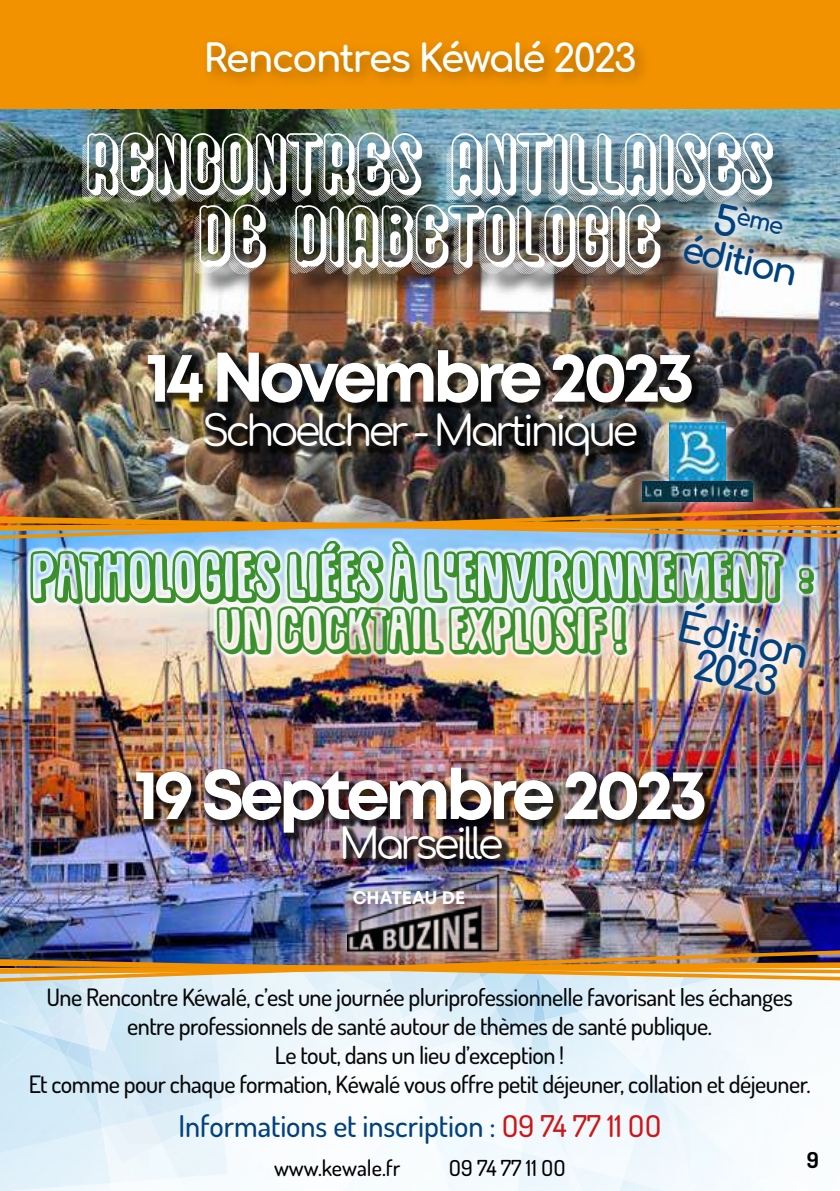
<style>
.page{position:relative;width:840px;height:1191px;background:#fff}
.page>*{position:absolute;margin:0;border:0;box-sizing:border-box;transform-origin:0 0}
.t1{font:80px/72px "Hemondalisa";color:#fff;text-align:center}
.t2{font:700 70px "Mont";letter-spacing:-.07em;color:#fff}
.t3{font:50px "Sugarpunch DEMO";letter-spacing:-.02em;color:#3a912c}
.t4{font:46px "Sugarpunch DEMO";letter-spacing:-.02em;color:#3a912c}
.t5{font:42px "Comfortaa";letter-spacing:-.1em;color:#fff}
.t6{font:700 40px/34px "Comfortaa";color:#00417e;text-align:center}
.t7{font:700 38px "Comfortaa";letter-spacing:-.05em;color:#fff}
.t8{font:700 36px "Comfortaa";color:#00417e}
.t9{font:500 30px "Dosis";color:#00417e}
.t10{font:500 24px/28.8px "Dosis";letter-spacing:-.02em;color:#000;text-align:center}
.t11{font:700 23.4px "Comfortaa";color:#00417e}
.t12{font:500 22px "Dosis";color:#000}
.t13{font:700 22px "Dosis";color:#000}
.t14{font:700 18px "Mont";color:#fff}
.s1{font-size:40px}
.s2{color:#cd1719}
.s3{color:#fff}
</style>
<div class="page">
<img style="left:0;top:109px;width:839px;height:133px">
<img style="left:0;top:242px;width:839px;height:265px">
<div style="left:146px;top:349px;width:554px;height:63px;background:#000;opacity:.75"></div>
<div style="left:202px;top:412px;width:443px;height:54px;background:#000;opacity:.75"></div>
<div style="left:85px;top:136px;width:712px;height:163px;background:#000;opacity:.75"></div>
<img style="left:663px;top:177px;width:161px;height:126px">
<div style="left:629px;top:409px;width:135px;height:105px;background:#fff;opacity:.75"></div>
<img style="left:669px;top:422px;width:56px;height:60px">
<img style="left:642px;top:482px;width:109px;height:19px">
<img style="left:0;top:539px;width:839px;height:411px">
<div style="left:449px;top:1151px;width:72px;height:40px;background:#f4fafd"></div>
<img style="left:446px;top:1178px;width:3px;height:9px">
<img style="left:102px;top:1128px;width:50px;height:55px">
<img style="left:136px;top:1156px;width:42px;height:23px">
<div style="left:161px;top:1142px;width:66px;height:35px;background:#ebf5fb"></div>
<img style="left:521px;top:1076px;width:31px;height:88px">
<img style="left:528px;top:1063px;width:1px;height:13px">
<img style="left:471px;top:1063px;width:57px;height:88px">
<img style="left:0;top:1068px;width:15px;height:5px">
<img style="left:445px;top:1137px;width:26px;height:41px">
<div style="left:423px;top:1063px;width:96px;height:74px;background:#f4fafd"></div>
<img style="left:415px;top:1063px;width:4px;height:3px">
<img style="left:418px;top:1095px;width:13px;height:32px">
<img style="left:0;top:1063px;width:35px;height:5px">
<svg style="left:566px;top:1168px;width:15px;height:9px"></svg>
<img style="left:619px;top:1179px;width:4px;height:12px">
<img style="left:581px;top:1111px;width:42px;height:68px">
<div style="left:552px;top:1099px;width:66px;height:69px;background:#f2f9fd"></div>
<img style="left:534px;top:1069px;width:29px;height:66px">
<div style="left:678px;top:1130px;width:42px;height:59px;background:#f1fafe"></div>
<img style="left:696px;top:1125px;width:54px;height:23px">
<img style="left:103px;top:1127px;width:33px;height:36px">
<img style="left:115px;top:1125px;width:46px;height:31px">
<img style="left:149px;top:1116px;width:44px;height:26px">
<img style="left:63px;top:1063px;width:30px;height:62px">
<img style="left:97px;top:1125px;width:18px;height:2px">
<img style="left:70px;top:1070px;width:23px;height:28px">
<img style="left:93px;top:1095px;width:56px;height:30px">
<img style="left:138px;top:1112px;width:30px;height:4px">
<img style="left:168px;top:1099px;width:54px;height:27px">
<img style="left:67px;top:1063px;width:22px;height:7px">
<img style="left:89px;top:1063px;width:20px;height:32px">
<img style="left:109px;top:1063px;width:112px;height:49px">
<img style="left:635px;top:1066px;width:16px;height:15px">
<img style="left:647px;top:1063px;width:8px;height:7px">
<div style="left:545px;top:1063px;width:90px;height:36px;background:#ebf6fc"></div>
<img style="left:579px;top:1063px;width:68px;height:3px">
<img style="left:530px;top:1063px;width:22px;height:6px">
<img style="left:643px;top:1081px;width:17px;height:43px">
<img style="left:651px;top:1070px;width:4px;height:20px">
<img style="left:660px;top:1125px;width:11px;height:2px">
<img style="left:655px;top:1063px;width:5px;height:38px">
<div style="left:660px;top:1063px;width:97px;height:62px;background:#f1f9fd"></div>
<img style="left:747px;top:1074px;width:10px;height:15px">
<img style="left:715px;top:1063px;width:42px;height:11px">
<div style="left:135px;top:766px;width:578px;height:75px;background:#000;opacity:.75"></div>
<div style="left:26px;top:536px;width:791px;height:123px;background:#fff;opacity:.75"></div>
<svg style="left:0;top:950px;width:839px;height:113px"></svg>
<img style="left:0;top:507px;width:839px;height:32px">
<img style="left:652px;top:581px;width:178px;height:139px">
<div style="left:334px;top:862px;width:177px;height:102px;background:#fff;opacity:.75"></div>
<img style="left:347px;top:874px;width:158px;height:83px">
<div style="left:341px;top:825px;width:170px;height:43px;background:#000;opacity:.75"></div>
<div style="left:0;top:0;width:839px;height:109px;background:#f39200"></div>
<div style="left:200px;top:35px;width:451px;height:54px;background:#000;opacity:.3"></div>
<h3 class="t7" style="left:203px;top:23px;width:434px">Rencontres Kéwalé 2023</h3>
<h1 class="t1" style="left:83px;top:133px;width:689px">RENCONTRES ANTILLAISES<br>DE DIABÉTOLOGIE</h1>
<p class="t11" style="left:720px;top:190px;width:71px;rotate:13deg"><span class="s1">5</span>ème</p>
<h3 class="t8" style="left:689px;top:216px;width:118px;rotate:12deg">édition</h3>
<h2 class="t2" style="left:145px;top:343px;width:550px">14 Novembre 2023</h2>
<h3 class="t5" style="left:201px;top:393px;width:438px">Schoelcher - Martinique</h3>
<h3 class="t3" style="left:30px;top:538px;width:783px">PATHOLOGIES LIÉES À L’ENVIRONNEMENT :</h3>
<h3 class="t4" style="left:217px;top:594px;width:410px">UN COCKTAIL EXPLOSIF !</h3>
<h3 class="t6" style="left:683px;top:603px;width:135px;rotate:13deg">Édition<br>2023</h3>
<h2 class="t2" style="left:134px;top:760px;width:575px">19 Septembre 2023</h2>
<h3 class="t5" style="left:339px;top:806px;width:166px">Marseille</h3>
<p class="t14" style="left:352px;top:888px;width:114px">CHATEAU DE</p>
<p class="t10" style="left:28px;top:982px;width:783px">Une Rencontre Kéwalé, c’est une journée pluriprofessionnelle favorisant les échanges entre professionnels de santé autour de thèmes de santé publique.<br>Le tout, dans un lieu d’exception !<br>Et comme pour chaque formation, Kéwalé vous offre petit déjeuner, collation et déjeuner.</p>
<p class="t9" style="left:178px;top:1106px;width:484px">Informations et inscription : <span class="s2">O9 74 77 11 OO</span></p>
<p class="t12" style="left:274px;top:1153px;width:128px">www.kewale.fr</p>
<p class="t12" style="left:448px;top:1153px;width:118px">O9 74 77 11 OO</p>
<p class="t13" style="left:806px;top:1145px;width:27px">9<span class="s3">9</span></p>
</div>
